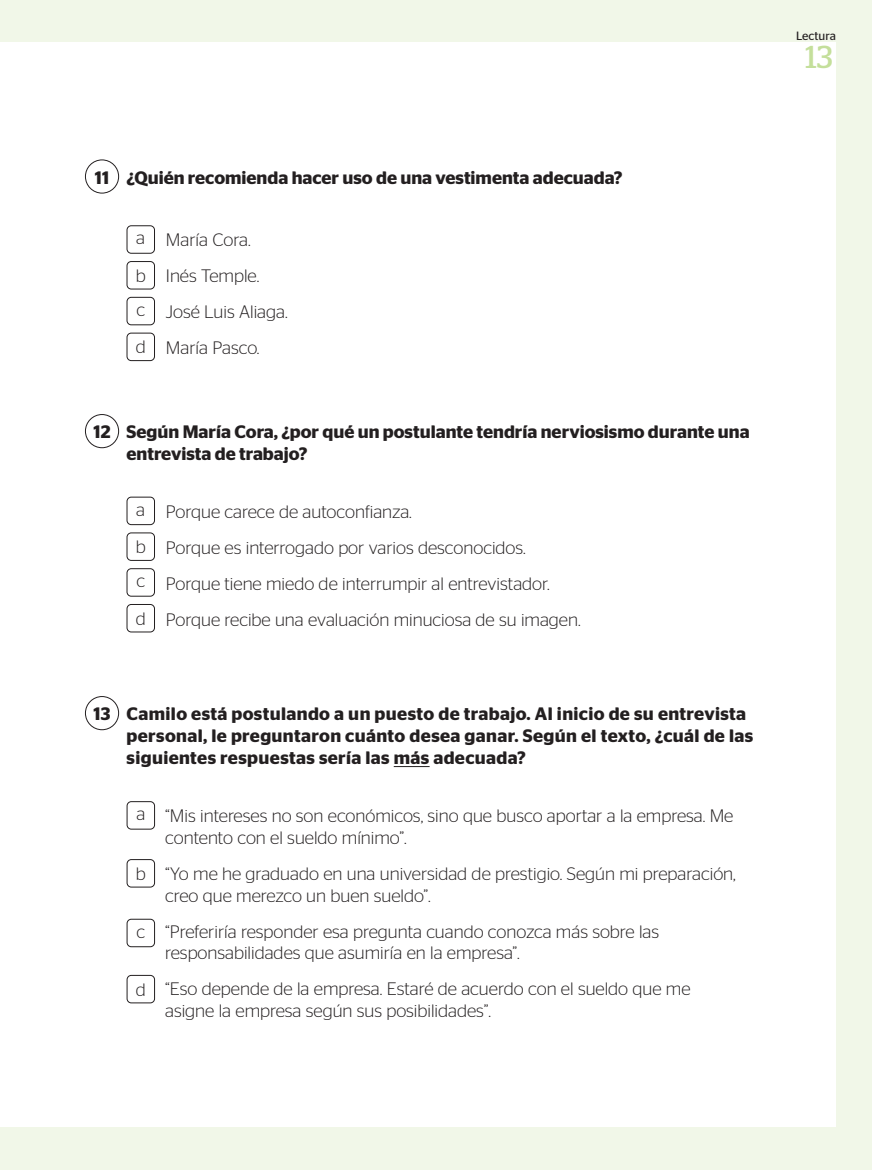
<style>
.page{position:relative;width:872px;height:1170px;background:#fff}
.page>*{position:absolute;margin:0;border:0;box-sizing:border-box;transform-origin:0 0}
.t1{font:31.65px "Stag";color:#c4df9b}
.t2{font:300 18px/36px "Stag Sans";color:#231f20}
.t3{font:600 18px/21.6px "Stag Sans";letter-spacing:.02em;color:#231f20}
.t4{font:600 18px/21.6px "Stag Sans";color:#231f20}
.t5{font:12px "Stag Sans";color:#231f20}
</style>
<div class="page">
<div style="left:0;top:0;width:872px;height:1169px;background:#f1f7e8"></div>
<div style="left:0;top:43px;width:836px;height:1084px;background:#fff"></div>
<div style="left:85px;top:159px;width:34px;height:34px;border:1px solid #231f20;border-radius:50%"></div>
<div style="left:127px;top:225px;width:28px;height:28px;border:1px solid #231f20;border-radius:4px"></div>
<div style="left:127px;top:261px;width:28px;height:28px;border:1px solid #231f20;border-radius:4px"></div>
<div style="left:127px;top:297px;width:28px;height:28px;border:1px solid #231f20;border-radius:4px"></div>
<div style="left:127px;top:333px;width:28px;height:28px;border:1px solid #231f20;border-radius:4px"></div>
<div style="left:85px;top:414px;width:34px;height:34px;border:1px solid #231f20;border-radius:50%"></div>
<hr style="left:394px;top:766px;width:35px;height:1px;background:#231f20">
<div style="left:85px;top:696px;width:34px;height:34px;border:1px solid #231f20;border-radius:50%"></div>
<div style="left:127px;top:496px;width:28px;height:29px;border:1px solid #231f20;border-radius:4px"></div>
<div style="left:127px;top:532px;width:28px;height:28px;border:1px solid #231f20;border-radius:4px"></div>
<div style="left:127px;top:568px;width:28px;height:28px;border:1px solid #231f20;border-radius:4px"></div>
<div style="left:127px;top:604px;width:28px;height:28px;border:1px solid #231f20;border-radius:4px"></div>
<div style="left:127px;top:801px;width:28px;height:28px;border:1px solid #231f20;border-radius:4px"></div>
<div style="left:127px;top:859px;width:28px;height:28px;border:1px solid #231f20;border-radius:4px"></div>
<div style="left:127px;top:918px;width:28px;height:29px;border:1px solid #231f20;border-radius:4px"></div>
<div style="left:127px;top:974px;width:28px;height:29px;border:1px solid #231f20;border-radius:4px"></div>
<p class="t4" style="left:95px;top:167px;width:529px">11 ¿Quién recomienda hacer uso de una vestimenta adecuada?</p>
<p class="t2" style="left:136px;top:219px;width:11px;line-height:37.7px">a b</p>
<p class="t2" style="left:136px;top:290px;width:12px;line-height:37.5px">c d</p>
<p class="t2" style="left:166px;top:222px;width:123px">María Cora.<br>Inés Temple.<br>José Luis Aliaga.<br>María Pasco.</p>
<p class="t3" style="left:93px;top:421px;width:19px">12</p>
<p class="t4" style="left:126px;top:421px;width:624px">Según María Cora, ¿por qué un postulante tendría nerviosismo durante una entrevista de trabajo?</p>
<p class="t2" style="left:136px;top:490px;width:11px;line-height:37.7px">a b</p>
<p class="t2" style="left:136px;top:561px;width:12px;line-height:37.5px">c d</p>
<p class="t2" style="left:166px;top:493px;width:416px">Porque carece de autoconfianza.<br>Porque es interrogado por varios desconocidos.<br>Porque tiene miedo de interrumpir al entrevistador.<br>Porque recibe una evaluación minuciosa de su imagen.</p>
<p class="t3" style="left:94px;top:703px;width:18px">13</p>
<p class="t3" style="left:126px;top:703px;width:628px">Camilo está postulando a un puesto de trabajo. Al inicio de su entrevista personal, le preguntaron cuánto desea ganar. Según el texto, ¿cuál de las siguientes respuestas sería las más adecuada?</p>
<p class="t2" style="left:136px;top:795px;width:10px">a</p>
<p class="t2" style="left:136px;top:855px;width:11px">b</p>
<p class="t2" style="left:136px;top:913px;width:10px">c</p>
<p class="t2" style="left:136px;top:970px;width:12px">d</p>
<p class="t2" style="left:165px;top:804px;width:570px;line-height:21.6px">“Mis intereses no son económicos, sino que busco aportar a la empresa. Me contento con el sueldo mínimo”.</p>
<p class="t2" style="left:165px;top:862px;width:572px;line-height:21.6px">“Yo me he graduado en una universidad de prestigio. Según mi preparación, creo que merezco un buen sueldo”.</p>
<p class="t2" style="left:165px;top:920px;width:495px;line-height:21.6px">“Preferiría responder esa pregunta cuando conozca más sobre las responsabilidades que asumiría en la empresa”.</p>
<p class="t2" style="left:165px;top:977px;width:527px;line-height:21.6px">“Eso depende de la empresa. Estaré de acuerdo con el sueldo que me asigne la empresa según sus posibilidades”.</p>
<p class="t5" style="left:796px;top:29px;width:41px">Lectura</p>
<h1 class="t1" style="left:805px;top:38px;width:29px">13</h1>
</div>
